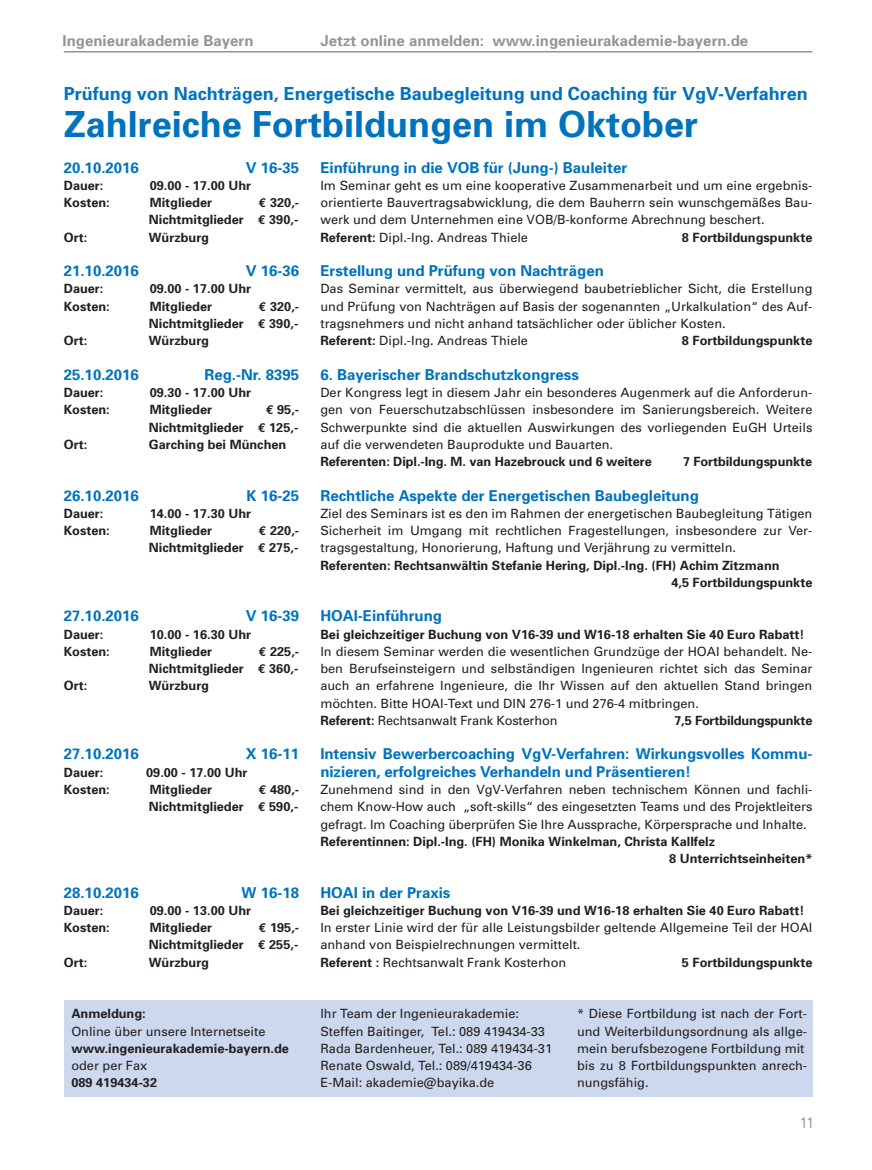
<style>
.page{position:relative;width:872px;height:1170px;background:#fff}
.page>*{position:absolute;margin:0;border:0;box-sizing:border-box;transform-origin:0 0}
.t1{font:700 36px "Univers";color:#0073bc}
.t2{font:700 18px "Univers";color:#0073bc}
.t3{font:700 15px/17.2px "Univers";color:#0073bc}
.t4{font:700 15px "Univers";color:#939598}
.t5{font:15px "Univers";color:#939598;scale:.8 1}
.t6{font:12.75px/17.2px "Univers";color:#231f20}
.t7{font:700 12.75px/17.2px "Univers";color:#231f20;text-align:right}
.s1{font-family:"Euro Mono"}
.s2{font-weight:700}
</style>
<div class="page">
<hr style="left:64px;top:51px;width:748px;height:2px;background:#939598">
<div style="left:64px;top:1000px;width:748px;height:96px;background:#ccd8ee"></div>
<p class="t4" style="left:63px;top:35px;width:192px">Ingenieurakademie Bayern</p>
<p class="t4" style="left:320px;top:35px;width:429px">Jetzt online anmelden: www.ingenieurakademie-bayern.de</p>
<h2 class="t2" style="left:64px;top:87px;width:745px">Prüfung von Nachträgen, Energetische Baubegleitung und Coaching für VgV-Verfahren</h2>
<h1 class="t1" style="left:64px;top:111px;width:636px">Zahlreiche Fortbildungen im Oktober</h1>
<p class="t3" style="left:64px;top:160px;width:77px">20.10.2016</p>
<p class="t3" style="left:246px;top:160px;width:55px">V 16-35</p>
<p class="t7" style="left:64px;top:178px;width:41px">Dauer:</p>
<p class="t7" style="left:150px;top:178px;width:103px">09.00 - 17.00 Uhr</p>
<p class="t7" style="left:64px;top:195px;width:48px">Kosten:</p>
<p class="t7" style="left:150px;top:195px;width:64px">Mitglieder</p>
<p class="t7" style="left:149px;top:195px;width:152px"><span class="s1">€</span> 320,-<br>Nichtmitglieder <span class="s1">€</span> 390,-</p>
<p class="t7" style="left:64px;top:229px;width:25px">Ort:</p>
<p class="t7" style="left:149px;top:229px;width:62px">Würzburg</p>
<p class="t3" style="left:64px;top:263px;width:77px">21.10.2016</p>
<p class="t3" style="left:246px;top:263px;width:55px">V 16-36</p>
<p class="t7" style="left:64px;top:281px;width:41px">Dauer:</p>
<p class="t7" style="left:150px;top:281px;width:103px">09.00 - 17.00 Uhr</p>
<p class="t7" style="left:64px;top:298px;width:48px">Kosten:</p>
<p class="t7" style="left:150px;top:298px;width:64px">Mitglieder</p>
<p class="t7" style="left:149px;top:298px;width:152px"><span class="s1">€</span> 320,-<br>Nichtmitglieder <span class="s1">€</span> 390,-</p>
<p class="t7" style="left:64px;top:333px;width:25px">Ort:</p>
<p class="t7" style="left:149px;top:333px;width:62px">Würzburg</p>
<p class="t3" style="left:64px;top:367px;width:77px">25.10.2016</p>
<p class="t3" style="left:204px;top:367px;width:96px">Reg.-Nr. 8395</p>
<p class="t7" style="left:64px;top:385px;width:41px">Dauer:</p>
<p class="t7" style="left:150px;top:385px;width:103px">09.30 - 17.00 Uhr</p>
<p class="t7" style="left:64px;top:402px;width:48px">Kosten:</p>
<p class="t7" style="left:150px;top:402px;width:64px">Mitglieder</p>
<p class="t7" style="left:149px;top:402px;width:152px"><span class="s1">€</span> 95,-<br>Nichtmitglieder <span class="s1">€</span> 125,-</p>
<p class="t7" style="left:64px;top:436px;width:25px">Ort:</p>
<p class="t7" style="left:149px;top:436px;width:139px">Garching bei München</p>
<p class="t3" style="left:64px;top:488px;width:77px">26.10.2016</p>
<p class="t3" style="left:247px;top:488px;width:54px">K 16-25</p>
<p class="t7" style="left:64px;top:505px;width:41px">Dauer:</p>
<p class="t7" style="left:150px;top:505px;width:103px">14.00 - 17.30 Uhr</p>
<p class="t7" style="left:64px;top:523px;width:48px">Kosten:</p>
<p class="t7" style="left:150px;top:523px;width:64px">Mitglieder</p>
<p class="t7" style="left:149px;top:523px;width:152px"><span class="s1">€</span> 220,-<br>Nichtmitglieder <span class="s1">€</span> 275,-</p>
<p class="t3" style="left:64px;top:608px;width:77px">27.10.2016</p>
<p class="t3" style="left:246px;top:608px;width:55px">V 16-39</p>
<p class="t7" style="left:64px;top:626px;width:41px">Dauer:</p>
<p class="t7" style="left:150px;top:626px;width:103px">10.00 - 16.30 Uhr</p>
<p class="t7" style="left:64px;top:643px;width:48px">Kosten:</p>
<p class="t7" style="left:150px;top:643px;width:64px">Mitglieder</p>
<p class="t7" style="left:149px;top:643px;width:152px"><span class="s1">€</span> 225,-<br>Nichtmitglieder <span class="s1">€</span> 360,-</p>
<p class="t7" style="left:64px;top:678px;width:25px">Ort:</p>
<p class="t7" style="left:149px;top:678px;width:62px">Würzburg</p>
<p class="t3" style="left:64px;top:746px;width:77px">27.10.2016</p>
<p class="t3" style="left:246px;top:746px;width:55px">X 16-11</p>
<p class="t7" style="left:64px;top:764px;width:41px">Dauer:</p>
<p class="t7" style="left:146px;top:764px;width:103px">09.00 - 17.00 Uhr</p>
<p class="t7" style="left:64px;top:781px;width:48px">Kosten:</p>
<p class="t7" style="left:150px;top:781px;width:64px">Mitglieder</p>
<p class="t7" style="left:149px;top:781px;width:152px"><span class="s1">€</span> 480,-<br>Nichtmitglieder <span class="s1">€</span> 590,-</p>
<p class="t3" style="left:64px;top:884px;width:77px">28.10.2016</p>
<p class="t3" style="left:242px;top:884px;width:59px">W 16-18</p>
<p class="t7" style="left:64px;top:902px;width:41px">Dauer:</p>
<p class="t7" style="left:150px;top:902px;width:103px">09.00 - 13.00 Uhr</p>
<p class="t7" style="left:64px;top:919px;width:48px">Kosten:</p>
<p class="t7" style="left:150px;top:919px;width:64px">Mitglieder</p>
<p class="t7" style="left:149px;top:919px;width:152px"><span class="s1">€</span> 195,-<br>Nichtmitglieder <span class="s1">€</span> 255,-</p>
<p class="t7" style="left:64px;top:954px;width:25px">Ort:</p>
<p class="t7" style="left:149px;top:954px;width:62px">Würzburg</p>
<p class="t7" style="left:71px;top:1006px;width:76px">Anmeldung:</p>
<p class="t6" style="left:71px;top:1023px;width:196px">Online über unsere Internetseite</p>
<p class="t7" style="left:71px;top:1040px;width:219px">www.ingenieurakademie-bayern.de</p>
<p class="t6" style="left:71px;top:1057px;width:77px">oder per Fax</p>
<p class="t7" style="left:71px;top:1075px;width:87px">089 419434-32</p>
<p class="t3" style="left:320px;top:160px;width:308px">Einführung in die VOB für (Jung-) Bauleiter</p>
<p class="t6" style="left:320px;top:178px;width:493px">Im Seminar geht es um eine kooperative Zusammenarbeit und um eine ergebnis&shy;orientierte Bauvertragsabwicklung, die dem Bauherrn sein wunschgemäßes Bau&shy;werk und dem Unternehmen eine VOB/B-konforme Abrechnung beschert.<br><span class="s2">Referent:</span> Dipl.-Ing. Andreas Thiele</p>
<p class="t7" style="left:682px;top:229px;width:132px">8 Fortbildungspunkte</p>
<p class="t3" style="left:320px;top:263px;width:285px">Erstellung und Prüfung von Nachträgen</p>
<p class="t6" style="left:320px;top:281px;width:493px">Das Seminar vermittelt, aus überwiegend baubetrieblicher Sicht, die Erstellung und Prüfung von Nachträgen auf Basis der sogenannten „Urkalkulation“ des Auf&shy;tragsnehmers und nicht anhand tatsächlicher oder üblicher Kosten.<br><span class="s2">Referent:</span> Dipl.-Ing. Andreas Thiele</p>
<p class="t7" style="left:682px;top:333px;width:132px">8 Fortbildungspunkte</p>
<p class="t3" style="left:320px;top:367px;width:260px">6. Bayerischer Brandschutzkongress</p>
<p class="t6" style="left:320px;top:385px;width:493px;text-align:justify">Der Kongress legt in diesem Jahr ein besonderes Augenmerk auf die Anforderun&shy;gen von Feuerschutzabschlüssen insbesondere im Sanierungsbereich. Weitere Schwerpunkte sind die aktuellen Auswirkungen des vorliegenden EuGH Urteils auf die verwendeten Bauprodukte und Bauarten.</p>
<p class="t7" style="left:320px;top:454px;width:333px">Referenten: Dipl.-Ing. M. van Hazebrouck und 6 weitere</p>
<p class="t7" style="left:683px;top:454px;width:131px">7 Fortbildungspunkte</p>
<p class="t3" style="left:320px;top:488px;width:380px">Rechtliche Aspekte der Energetischen Baubegleitung</p>
<p class="t6" style="left:320px;top:505px;width:493px;text-align:justify">Ziel des Seminars ist es den im Rahmen der energetischen Baubegleitung Tätigen Sicherheit im Umgang mit rechtlichen Fragestellungen, insbesondere zur Ver&shy;tragsgestaltung, Honorierung, Haftung und Verjährung zu vermitteln.</p>
<p class="t7" style="left:671px;top:557px;width:143px;text-align:left;text-indent:-351px">Referenten: Rechtsanwältin Stefanie Hering, Dipl.-Ing. (FH) Achim Zitzmann<br>4,5 Fortbildungspunkte</p>
<p class="t3" style="left:320px;top:608px;width:123px">HOAI-Einführung</p>
<p class="t7" style="left:320px;top:626px;width:485px">Bei gleichzeitiger Buchung von V16-39 und W16-18 erhalten Sie 40 Euro Rabatt!</p>
<p class="t6" style="left:320px;top:643px;width:493px">In diesem Seminar werden die wesentlichen Grundzüge der HOAI behandelt. Ne&shy;ben Berufseinsteigern und selbständigen Ingenieuren richtet sich das Seminar auch an erfahrene Ingenieure, die Ihr Wissen auf den aktuellen Stand bringen möchten. Bitte HOAI-Text und DIN 276-1 und 276-4 mitbringen.<br><span class="s2">Referent:</span> Rechtsanwalt Frank Kosterhon</p>
<p class="t7" style="left:674px;top:712px;width:140px">7,5 Fortbildungspunkte</p>
<p class="t3" style="left:320px;top:746px;width:493px">Intensiv Bewerbercoaching VgV-Verfahren: Wirkungsvolles Kommu&shy;nizieren, erfolgreiches Verhandeln und Präsentieren!</p>
<p class="t6" style="left:320px;top:781px;width:493px;text-align:justify">Zunehmend sind in den VgV-Verfahren neben technischem Können und fachli&shy;chem Know-How auch „soft-skills“ des eingesetzten Teams und des Projektleiters gefragt. Im Coaching überprüfen Sie Ihre Aussprache, Körpersprache und Inhalte.</p>
<p class="t7" style="left:669px;top:833px;width:145px;text-align:left;text-indent:-349px">Referentinnen: Dipl.-Ing. (FH) Monika Winkelman, Christa Kallfelz<br>8 Unterrichtseinheiten*</p>
<p class="t3" style="left:320px;top:884px;width:132px">HOAI in der Praxis</p>
<p class="t7" style="left:320px;top:902px;width:485px">Bei gleichzeitiger Buchung von V16-39 und W16-18 erhalten Sie 40 Euro Rabatt!</p>
<p class="t6" style="left:320px;top:919px;width:493px">In erster Linie wird der für alle Leistungsbilder geltende Allgemeine Teil der HOAI anhand von Beispielrechnungen vermittelt.<br><span class="s2">Referent :</span> Rechtsanwalt Frank Kosterhon</p>
<p class="t7" style="left:682px;top:954px;width:132px">5 Fortbildungspunkte</p>
<p class="t6" style="left:320px;top:1006px;width:233px">Ihr Team der Ingenieurakademie:<br>Steffen Baitinger, Tel.: 089 419434-33<br>Rada Bardenheuer, Tel.: 089 419434-31<br>Renate Oswald, Tel.: 089/419434-36<br>E-Mail: akademie@bayika.de</p>
<p class="t6" style="left:577px;top:1006px;width:231px">* Diese Fortbildung ist nach der Fort&shy;und Weiterbildungsordnung als allge&shy;mein berufsbezogene Fortbildung mit bis zu 8 Fortbildungspunkten anrech&shy;nungsfähig.</p>
<p class="t5" style="left:800px;top:1116px;width:18px">11</p>
</div>
